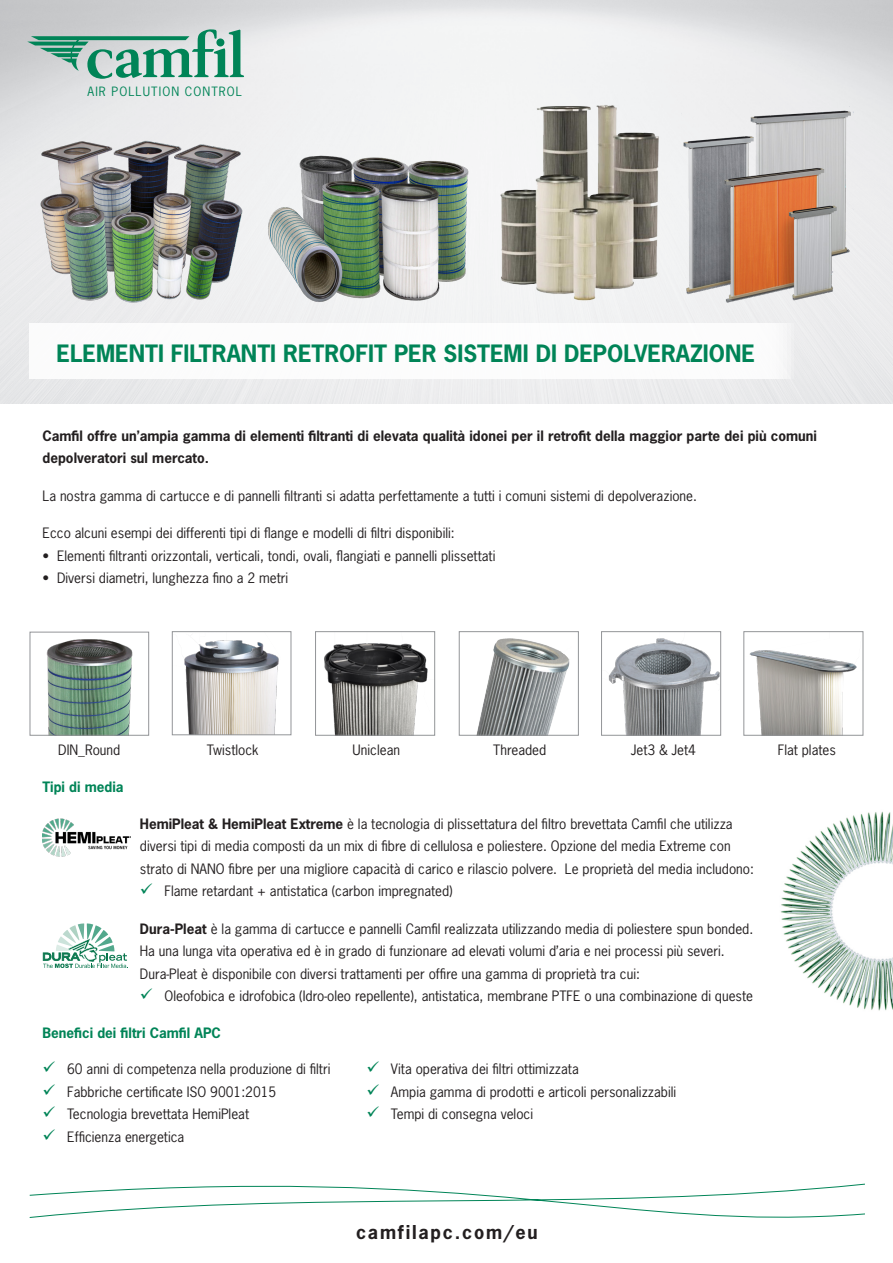
<style>
.page{position:relative;width:893px;height:1263px;background:#fff}
.page>*{position:absolute;margin:0;border:0;box-sizing:border-box;transform-origin:0 0}
.t1{font:700 22.5px "News Gothic Std";color:#008457}
.ruta{font:700 18px "News Gothic Std";letter-spacing:.1em;color:#231f20}
.t2{font:13.5px/22.5px "News Gothic Std";color:#231f20}
.t3{font:700 13.5px/22.5px "News Gothic Std";color:#231f20}
.t4{font:700 13.5px "News Gothic Std";color:#008457}
.t5{font:12.15px "News Gothic Std";letter-spacing:.09em;color:#008457}
.s1{font-weight:700}
.s2{color:#008457}
</style>
<div class="page">
<img style="left:681px;top:103px;width:179px;height:205px">
<img style="left:30px;top:127px;width:221px;height:181px">
<img style="left:256px;top:147px;width:223px;height:159px">
<img style="left:494px;top:88px;width:170px;height:235px">
<img style="left:46px;top:639px;width:87px;height:94px">
<div style="left:30px;top:632px;width:119px;height:103px;border:1px solid #939598"></div>
<img style="left:324px;top:643px;width:104px;height:90px">
<div style="left:315px;top:631px;width:120px;height:104px;border:1px solid #939598"></div>
<img style="left:184px;top:640px;width:95px;height:93px">
<div style="left:172px;top:631px;width:119px;height:104px;border:1px solid #939598"></div>
<img style="left:749px;top:650px;width:108px;height:83px">
<div style="left:744px;top:631px;width:119px;height:104px;border:1px solid #939598"></div>
<img style="left:477px;top:638px;width:93px;height:95px">
<div style="left:459px;top:631px;width:120px;height:104px;border:1px solid #939598"></div>
<img style="left:608px;top:638px;width:111px;height:95px">
<div style="left:601px;top:631px;width:120px;height:104px;border:1px solid #939598"></div>
<img style="left:42px;top:818px;width:89px;height:39px">
<svg style="left:43px;top:923px;width:85px;height:45px"></svg>
<svg style="left:27px;top:29px;width:217px;height:50px;background:#91bdb0"></svg>
<div style="left:216px;top:38px;width:8px;height:8px;background:#008457;border-radius:50%"></div>
<svg style="left:29px;top:1183px;width:836px;height:35px"></svg>
<img style="left:781px;top:811px;width:112px;height:200px">
<p class="t5" style="left:88px;top:84px;width:156px">AIR POLLUTION CONTROL</p>
<p class="t1" style="left:57px;top:339px;width:700px">ELEMENTI FILTRANTI RETROFIT PER SISTEMI DI DEPOLVERAZIONE</p>
<p class="t3" style="left:43px;top:424px;width:776px">Camfil offre un’ampia gamma di elementi filtranti di elevata qualità idonei per il retrofit della maggior parte dei più comuni depolveratori sul mercato.</p>
<p class="t2" style="left:43px;top:484px;width:656px">La nostra gamma di cartucce e di pannelli filtranti si adatta perfettamente a tutti i comuni sistemi di depolverazione.</p>
<p class="t2" style="left:43px;top:522px;width:414px">Ecco alcuni esempi dei differenti tipi di flange e modelli di filtri disponibili:</p>
<p class="t2" style="left:43px;top:544px;width:454px">• Elementi filtranti orizzontali, verticali, tondi, ovali, flangiati e pannelli plissettati</p>
<p class="t2" style="left:43px;top:567px;width:247px">• Diversi diametri, lunghezza fino a 2 metri</p>
<p class="t2" style="left:58px;top:738px;width:64px">DIN_Round</p>
<p class="t2" style="left:207px;top:738px;width:53px">Twistlock</p>
<p class="t2" style="left:353px;top:738px;width:49px">Uniclean</p>
<p class="t2" style="left:493px;top:738px;width:55px">Threaded</p>
<p class="t2" style="left:631px;top:738px;width:67px">Jet3 &amp; Jet4</p>
<p class="t2" style="left:778px;top:738px;width:60px">Flat plates</p>
<p class="t4" style="left:43px;top:778px;width:83px">Tipi di media</p>
<p class="t2" style="left:140px;top:812px;width:616px"><span class="s1">HemiPleat &amp; HemiPleat Extreme</span> è la tecnologia di plissettatura del filtro brevettata Camfil che utilizza diversi tipi di media composti da un mix di fibre di cellulosa e poliestere. Opzione del media Extreme con strato di NANO fibre per una migliore capacità di carico e rilascio polvere. Le proprietà del media includono:</p>
<p class="t2" style="left:140px;top:880px;width:314px"><span class="s2">✓</span> Flame retardant + antistatica (carbon impregnated)</p>
<p class="t2" style="left:140px;top:917px;width:615px"><span class="s1">Dura-Pleat</span> è la gamma di cartucce e pannelli Camfil realizzata utilizzando media di poliestere spun bonded.<br>Ha una lunga vita operativa ed è in grado di funzionare ad elevati volumi d’aria e nei processi più severi.</p>
<p class="t2" style="left:140px;top:962px;width:502px">Dura-Pleat è disponibile con diversi trattamenti per offire una gamma di proprietà tra cui:</p>
<p class="t2" style="left:140px;top:985px;width:615px"><span class="s2">✓</span> Oleofobica e idrofobica (Idro-oleo repellente), antistatica, membrane PTFE o una combinazione di queste</p>
<p class="t4" style="left:43px;top:1023px;width:180px">Benefici dei filtri Camfil APC</p>
<p class="t2" style="left:43px;top:1058px;width:289px"><span class="s2">✓</span> 60 anni di competenza nella produzione di filtri</p>
<p class="t2" style="left:43px;top:1080px;width:235px"><span class="s2">✓</span> Fabbriche certificate ISO 9001:2015</p>
<p class="t2" style="left:43px;top:1103px;width:208px"><span class="s2">✓</span> Tecnologia brevettata HemiPleat</p>
<p class="t2" style="left:43px;top:1125px;width:143px"><span class="s2">✓</span> Efficienza energetica</p>
<p class="t2" style="left:366px;top:1058px;width:214px"><span class="s2">✓</span> Vita operativa dei filtri ottimizzata</p>
<p class="t2" style="left:366px;top:1080px;width:311px"><span class="s2">✓</span> Ampia gamma di prodotti e articoli personalizzabili</p>
<p class="t2" style="left:366px;top:1103px;width:168px"><span class="s2">✓</span> Tempi di consegna veloci</p>
<p class="ruta" style="left:356px;top:1220px;width:183px">camfilapc.com/eu</p>
</div>
